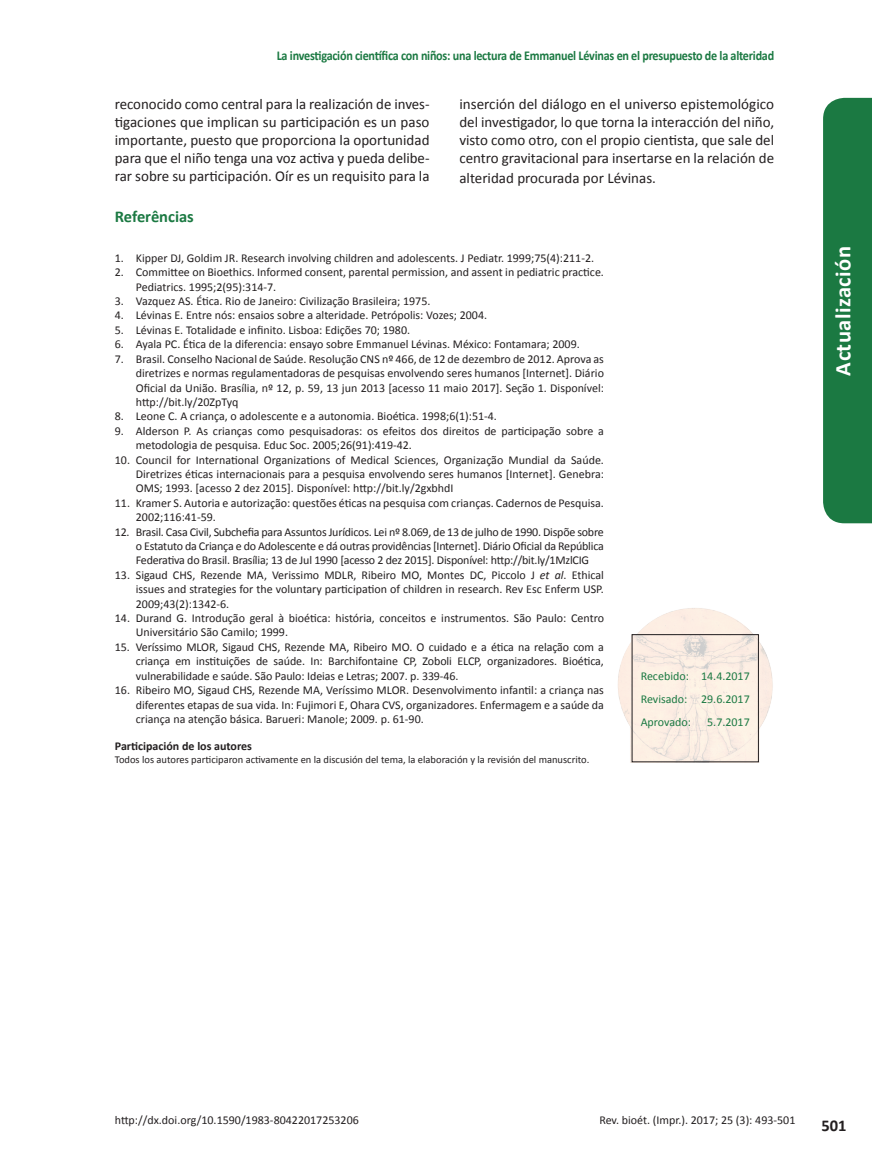
<style>
.page{position:relative;width:872px;height:1170px;background:#fff}
.page>*{position:absolute;margin:0;border:0;box-sizing:border-box;transform-origin:0 0}
.t1{font:700 22.5px "Calibri";letter-spacing:.02em;color:#fff}
.Subtitulo{font:700 16.5px "Calibri";color:#1b7942}
.t2{font:700 16.5px "Calibri";color:#231f20}
.TEXTO{font:15px/18px "Calibri";color:#231f20;text-align:justify}
.t3{font:700 13.5px "Calibri";letter-spacing:-.02em;color:#1b7942;scale:.9 1}
.Referencias{font:12px/14.4px "Calibri";color:#231f20;text-align:justify}
.t4{font:12px "Calibri";color:#1b7942}
.titulo_participacao{font:700 12px "Calibri";color:#231f20}
.texto_participacao_d{font:10.5px "Calibri";color:#231f20}
.s1{font-style:italic}
</style>
<div class="page">
<img style="left:618px;top:608px;width:155px;height:154px">
<div style="left:823px;top:98px;width:49px;height:425px;background:#1b7942"></div>
<p class="t3" style="left:277px;top:46px;width:554px">La investigación científica con niños: una lectura de Emmanuel Lévinas en el presupuesto de la alteridad</p>
<p class="TEXTO" style="left:115px;top:95px;width:316px">reconocido como central para la realización de inves&shy;tigaciones que implican su participación es un paso importante, puesto que proporciona la oportunidad para que el niño tenga una voz activa y pueda delibe&shy;rar sobre su participación. Oír es un requisito para la</p>
<p class="TEXTO" style="left:459px;top:95px;width:316px">inserción del diálogo en el universo epistemológico del investigador, lo que torna la interacción del niño, visto como otro, con el propio cientista, que sale del centro gravitacional para insertarse en la relación de</p>
<p class="TEXTO" style="left:459px;top:169px;width:198px">alteridad procurada por Lévinas.</p>
<p class="Subtitulo" style="left:115px;top:205px;width:81px">Referências</p>
<p class="Referencias" style="left:115px;top:251px;width:481px">1. Kipper DJ, Goldim JR. Research involving children and adolescents. J Pediatr. 1999;75(4):211-2.</p>
<p class="Referencias" style="left:136px;top:265px;width:469px;text-indent:-21px">2. Committee on Bioethics. Informed consent, parental permission, and assent in pediatric practice.<br>Pediatrics. 1995;2(95):314-7.</p>
<p class="Referencias" style="left:115px;top:294px;width:317px">3. Vazquez AS. Ética. Rio de Janeiro: Civilização Brasileira; 1975.</p>
<p class="Referencias" style="left:115px;top:308px;width:374px">4. Lévinas E. Entre nós: ensaios sobre a alteridade. Petrópolis: Vozes; 2004.</p>
<p class="Referencias" style="left:115px;top:323px;width:297px">5. Lévinas E. Totalidade e infinito. Lisboa: Edições 70; 1980.</p>
<p class="Referencias" style="left:115px;top:337px;width:466px">6. Ayala PC. Ética de la diferencia: ensayo sobre Emmanuel Lévinas. México: Fontamara; 2009.</p>
<p class="Referencias" style="left:136px;top:351px;width:469px;text-indent:-21px">7. Brasil. Conselho Nacional de Saúde. Resolução CNS nº 466, de 12 de dezembro de 2012. Aprova as diretrizes e normas regulamentadoras de pesquisas envolvendo seres humanos [Internet]. Diário Oficial da União. Brasília, nº 12, p. 59, 13 jun 2013 [acesso 11 maio 2017]. Seção 1. Disponível: http://bit.ly/20ZpTyq</p>
<p class="Referencias" style="left:115px;top:409px;width:383px">8. Leone C. A criança, o adolescente e a autonomia. Bioética. 1998;6(1):51-4.</p>
<p class="Referencias" style="left:136px;top:423px;width:469px;text-indent:-21px">9. Alderson P. As crianças como pesquisadoras: os efeitos dos direitos de participação sobre a metodologia de pesquisa. Educ Soc. 2005;26(91):419-42.</p>
<p class="Referencias" style="left:136px;top:452px;width:469px;text-indent:-21px">10. Council for International Organizations of Medical Sciences, Organização Mundial da Saúde.<br>Diretrizes éticas internacionais para a pesquisa envolvendo seres humanos [Internet]. Genebra:<br>OMS; 1993. [acesso 2 dez 2015]. Disponível: http://bit.ly/2gxbhdI</p>
<p class="Referencias" style="left:136px;top:495px;width:469px;text-indent:-21px">11. Kramer S. Autoria e autorização: questões éticas na pesquisa com crianças. Cadernos de Pesquisa.<br>2002;116:41-59.</p>
<p class="Referencias" style="left:136px;top:524px;width:469px;text-indent:-21px">12. Brasil. Casa Civil, Subchefia para Assuntos Jurídicos. Lei nº 8.069, de 13 de julho de 1990. Dispõe sobre o Estatuto da Criança e do Adolescente e dá outras providências [Internet]. Diário Oficial da República Federativa do Brasil. Brasília; 13 de Jul 1990 [acesso 2 dez 2015]. Disponível: http://bit.ly/1MzlCIG</p>
<p class="Referencias" style="left:136px;top:567px;width:469px;text-indent:-21px">13. Sigaud CHS, Rezende MA, Verissimo MDLR, Ribeiro MO, Montes DC, Piccolo J <span class="s1">et al</span>. Ethical issues and strategies for the voluntary participation of children in research. Rev Esc Enferm USP.<br>2009;43(2):1342-6.</p>
<p class="Referencias" style="left:136px;top:611px;width:469px;text-indent:-21px">14. Durand G. Introdução geral à bioética: história, conceitos e instrumentos. São Paulo: Centro<br>Universitário São Camilo; 1999.</p>
<p class="Referencias" style="left:136px;top:639px;width:469px;text-indent:-21px">15. Veríssimo MLOR, Sigaud CHS, Rezende MA, Ribeiro MO. O cuidado e a ética na relação com a criança em instituições de saúde. In: Barchifontaine CP, Zoboli ELCP, organizadores. Bioética, vulnerabilidade e saúde. São Paulo: Ideias e Letras; 2007. p. 339-46.</p>
<p class="Referencias" style="left:136px;top:683px;width:469px;text-indent:-21px">16. Ribeiro MO, Sigaud CHS, Rezende MA, Veríssimo MLOR. Desenvolvimento infantil: a criança nas diferentes etapas de sua vida. In: Fujimori E, Ohara CVS, organizadores. Enfermagem e a saúde da criança na atenção básica. Barueri: Manole; 2009. p. 61-90.</p>
<p class="titulo_participacao" style="left:115px;top:737px;width:139px">Participación de los autores</p>
<p class="texto_participacao_d" style="left:115px;top:752px;width:476px">Todos los autores participaron activamente en la discusión del tema, la elaboración y la revisión del manuscrito.</p>
<p class="t4" style="left:640px;top:668px;width:111px">Recebido: 14.4.2017</p>
<p class="t4" style="left:640px;top:691px;width:111px">Revisado: 29.6.2017</p>
<p class="t4" style="left:640px;top:714px;width:52px">Aprovado:</p>
<p class="t4" style="left:707px;top:714px;width:44px">5.7.2017</p>
<h1 class="t1" style="left:827px;top:375px;width:131px;rotate:-90deg">Actualización</h1>
<p class="Referencias" style="left:115px;top:1113px;width:245px">http://dx.doi.org/10.1590/1983-80422017253206</p>
<p class="Referencias" style="left:599px;top:1113px;width:197px">Rev. bioét. (Impr.). 2017; 25 (3): 493-501</p>
<h2 class="t2" style="left:821px;top:1113px;width:27px">501</h2>
</div>
